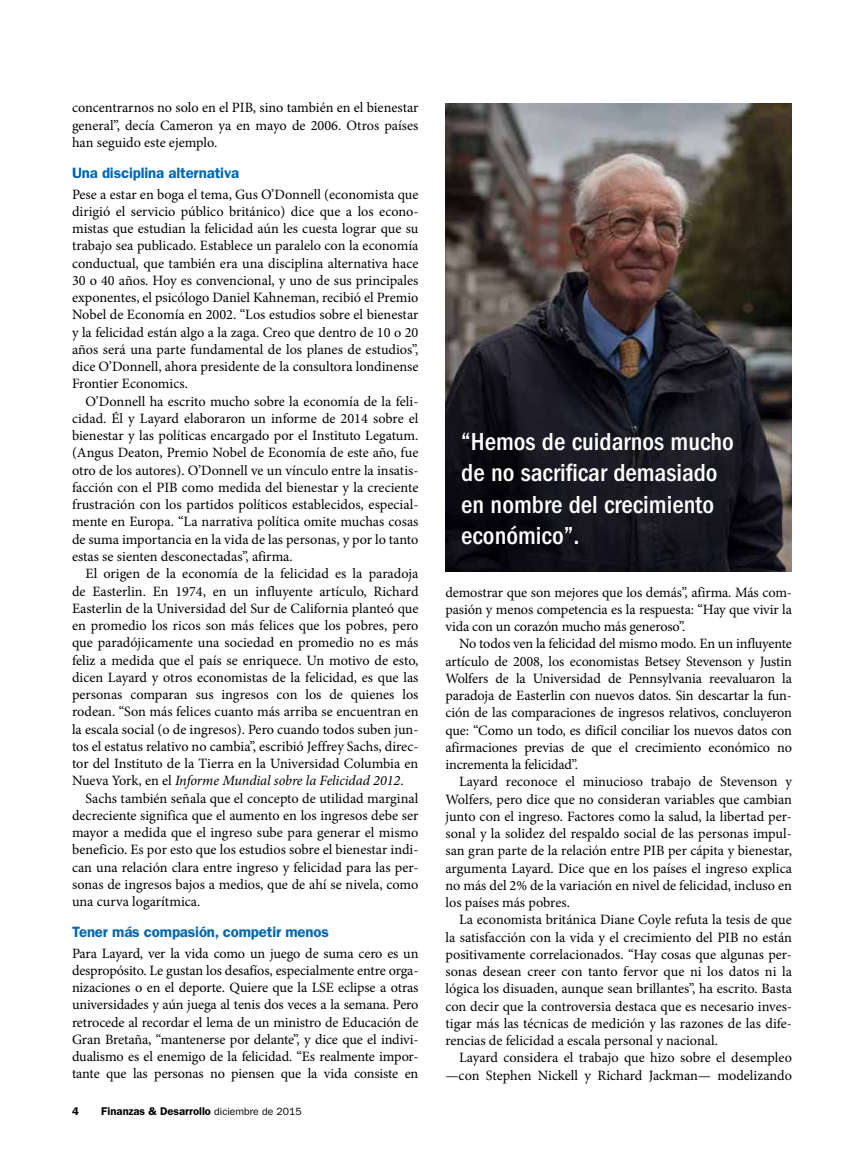
<style>
.page{position:relative;width:864px;height:1161px;background:#fff}
.page>*{position:absolute;margin:0;border:0;box-sizing:border-box;transform-origin:0 0}
.t1{font:500 condensed 25.5px/31.5px "ITC Franklin Gothic Std";color:#fff}
.t2{font:600 15px "ITC Franklin Gothic Std";letter-spacing:-.01em;color:#0066b3}
.t3{font:14.25px/17.2px "Minion Pro";letter-spacing:-.005em;color:#000;text-align:justify}
.t4{font:600 11.25px "ITC Franklin Gothic Std";color:#000}
.s1{font-style:italic}
.s2{font-weight:400;font-size:10.5px}
</style>
<div class="page">
<img style="left:446px;top:104px;width:346px;height:467px">
<p class="t3" style="left:72px;top:99px;width:348px">concentrarnos no solo en el PIB, sino también en el bienestar general”, decía Cameron ya en mayo de 2006. Otros países han seguido este ejemplo.</p>
<p class="t2" style="left:72px;top:164px;width:169px">Una disciplina alternativa</p>
<p class="t3" style="left:72px;top:186px;width:348px">Pese a estar en boga el tema, Gus O’Donnell (economista que dirigió el servicio público británico) dice que a los econo&shy;mistas que estudian la felicidad aún les cuesta lograr que su trabajo sea publicado. Establece un paralelo con la economía conductual, que también era una disciplina alternativa hace 30 o 40 años. Hoy es convencional, y uno de sus principales exponentes, el psicólogo Daniel Kahneman, recibió el Premio Nobel de Economía en 2002. “Los estudios sobre el bienestar y la felicidad están algo a la zaga. Creo que dentro de 10 o 20 años será una parte fundamental de los planes de estudios”, dice O’Donnell, ahora presidente de la consultora londinense Frontier Economics.</p>
<p class="t3" style="left:72px;top:393px;width:348px;text-indent:13px">O’Donnell ha escrito mucho sobre la economía de la feli&shy;cidad. Él y Layard elaboraron un informe de 2014 sobre el bienestar y las políticas encargado por el Instituto Legatum. (Angus Deaton, Premio Nobel de Economía de este año, fue otro de los autores). O’Donnell ve un vínculo entre la insatis&shy;facción con el PIB como medida del bienestar y la creciente frustración con los partidos políticos establecidos, especial&shy;mente en Europa. “La narrativa política omite muchas cosas de suma importancia en la vida de las personas, y por lo tanto estas se sienten desconectadas”, afirma.</p>
<p class="t3" style="left:72px;top:565px;width:348px;text-indent:13px">El origen de la economía de la felicidad es la paradoja de Easterlin. En 1974, en un influyente artículo, Richard Easterlin de la Universidad del Sur de California planteó que en promedio los ricos son más felices que los pobres, pero que paradójicamente una sociedad en promedio no es más feliz a medida que el país se enriquece. Un motivo de esto, dicen Layard y otros economistas de la felicidad, es que las personas comparan sus ingresos con los de quienes los rodean. “Son más felices cuanto más arriba se encuentran en la escala social (o de ingresos). Pero cuando todos suben jun&shy;tos el estatus relativo no cambia”, escribió Jeffrey Sachs, direc&shy;tor del Instituto de la Tierra en la Universidad Columbia en Nueva York, en el <span class="s1">Informe Mundial sobre la Felicidad 2012</span>.</p>
<p class="t3" style="left:72px;top:789px;width:348px;text-indent:13px">Sachs también señala que el concepto de utilidad marginal decreciente significa que el aumento en los ingresos debe ser mayor a medida que el ingreso sube para generar el mismo beneficio. Es por esto que los estudios sobre el bienestar indi&shy;can una relación clara entre ingreso y felicidad para las per&shy;sonas de ingresos bajos a medios, que de ahí se nivela, como una curva logarítmica.</p>
<p class="t2" style="left:72px;top:923px;width:258px">Tener más compasión, competir menos</p>
<p class="t3" style="left:72px;top:945px;width:348px">Para Layard, ver la vida como un juego de suma cero es un despropósito. Le gustan los desafíos, especialmente entre orga&shy;nizaciones o en el deporte. Quiere que la LSE eclipse a otras universidades y aún juega al tenis dos veces a la semana. Pero retrocede al recordar el lema de un ministro de Educación de Gran Bretaña, “mantenerse por delante”, y dice que el indivi&shy;dualismo es el enemigo de la felicidad. “Es realmente impor&shy;tante que las personas no piensen que la vida consiste en</p>
<p class="t4" style="left:72px;top:1104px;width:8px">4</p>
<p class="t4" style="left:101px;top:1104px;width:202px">Finanzas &amp; Desarrollo <span class="s2">diciembre de 2015</span></p>
<h1 class="t1" style="left:461px;top:426px;width:274px">“Hemos de cuidarnos mucho de no sacrificar demasiado en nombre del crecimiento económico”.</h1>
<p class="t3" style="left:446px;top:583px;width:348px">demostrar que son mejores que los demás”, afirma. Más com&shy;pasión y menos competencia es la respuesta: “Hay que vivir la vida con un corazón mucho más generoso”.</p>
<p class="t3" style="left:446px;top:635px;width:348px;text-indent:13px">No todos ven la felicidad del mismo modo. En un influyente artículo de 2008, los economistas Betsey Stevenson y Justin Wolfers de la Universidad de Pennsylvania reevaluaron la paradoja de Easterlin con nuevos datos. Sin descartar la fun&shy;ción de las comparaciones de ingresos relativos, concluyeron que: “Como un todo, es difícil conciliar los nuevos datos con afirmaciones previas de que el crecimiento económico no incrementa la felicidad”.</p>
<p class="t3" style="left:446px;top:773px;width:348px;text-indent:13px">Layard reconoce el minucioso trabajo de Stevenson y Wolfers, pero dice que no consideran variables que cambian junto con el ingreso. Factores como la salud, la libertad per&shy;sonal y la solidez del respaldo social de las personas impul&shy;san gran parte de la relación entre PIB per cápita y bienestar, argumenta Layard. Dice que en los países el ingreso explica no más del 2% de la variación en nivel de felicidad, incluso en los países más pobres.</p>
<p class="t3" style="left:446px;top:911px;width:348px;text-indent:13px">La economista británica Diane Coyle refuta la tesis de que la satisfacción con la vida y el crecimiento del PIB no están positivamente correlacionados. “Hay cosas que algunas per&shy;sonas desean creer con tanto fervor que ni los datos ni la lógica los disuaden, aunque sean brillantes”, ha escrito. Basta con decir que la controversia destaca que es necesario inves&shy;tigar más las técnicas de medición y las razones de las dife&shy;rencias de felicidad a escala personal y nacional.</p>
<p class="t3" style="left:446px;top:1049px;width:348px;text-align:right">Layard considera el trabajo que hizo sobre el desempleo —con Stephen Nickell y Richard Jackman— modelizando</p>
</div>
